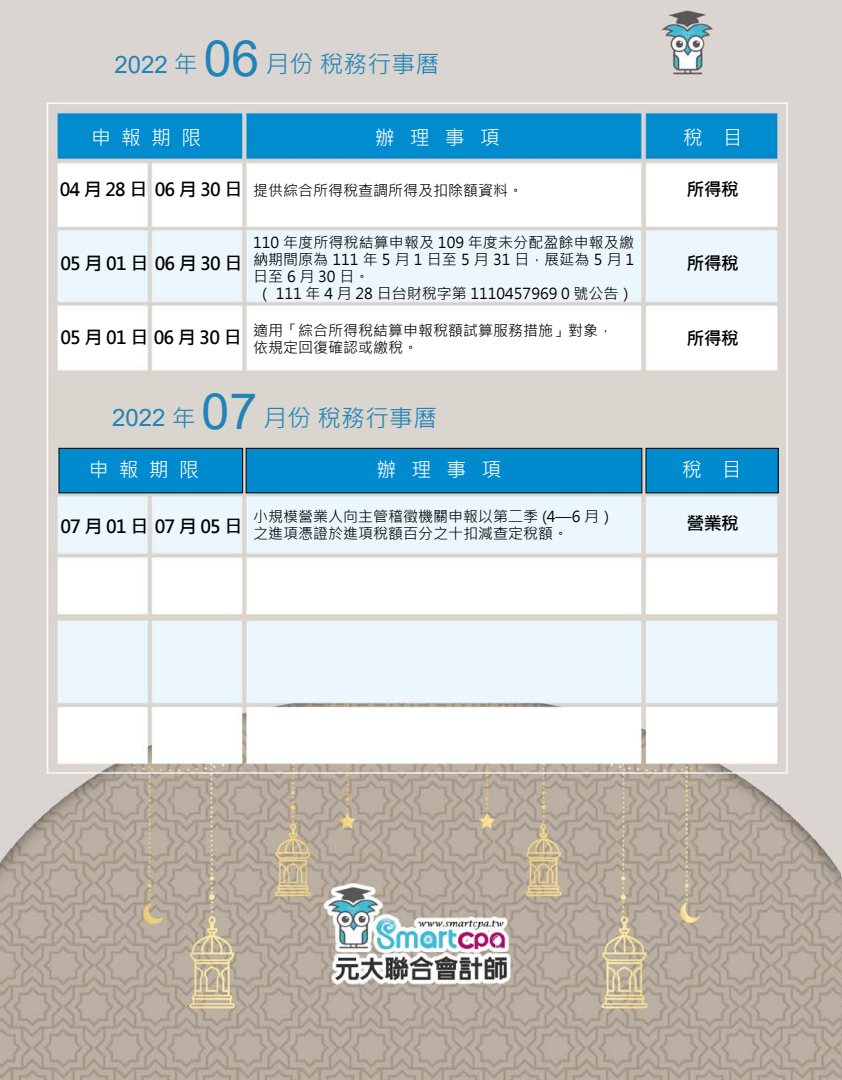
<style>
.page{position:relative;width:842px;height:1080px;background:#fff}
.page>*{position:absolute;margin:0;border:0;box-sizing:border-box;transform-origin:0 0}
.t1{font:24px "Microsoft Jheng Hei";color:#2084b6}
.t2{font:20px "Microsoft Jheng Hei";color:#fff}
.t3{font:700 18px "Microsoft Jheng Hei";letter-spacing:.2em;color:#000}
.t4{font:15px/17px "Microsoft Jheng Hei";color:#000}
.s1{font-family:"Arial"}
.s2{font-family:"Arial";font-size:50px}
.s3{font-weight:700;font-size:18px}
</style>
<div class="page">
<img style="left:0;top:0;width:842px;height:1080px">
<div style="left:54px;top:373px;width:730px;height:81px;background:#dad5cf"></div>
<div style="left:59px;top:448px;width:184px;height:45px;background:#008bce"></div>
<div style="left:59px;top:448px;width:184px;height:45px;border:1px solid #000"></div>
<div style="left:246px;top:448px;width:396px;height:45px;background:#008bce"></div>
<div style="left:246px;top:448px;width:396px;height:45px;border:1px solid #000"></div>
<div style="left:646px;top:448px;width:132px;height:45px;background:#008bce"></div>
<div style="left:646px;top:448px;width:132px;height:45px;border:1px solid #000"></div>
<h1 class="t1" style="left:114px;top:49px;width:327px"><span class="s1">2022</span> 年 <span class="s2">06</span> 月份 稅務行事曆</h1>
<h2 class="t2" style="left:91px;top:125px;width:111px">申 報 期 限</h2>
<p class="t3" style="left:60px;top:178px;width:89px">04月28日</p>
<h2 class="t2" style="left:375px;top:125px;width:126px">辦 理 事 項</h2>
<h2 class="t2" style="left:683px;top:125px;width:61px">稅 目</h2>
<p class="t4" style="left:155px;top:182px;width:370px"><span class="s3">06 月 30 日</span> 提供綜合所得稅查調所得及扣除額資料。</p>
<p class="t3" style="left:687px;top:178px;width:54px">所得稅</p>
<p class="t4" style="left:253px;top:234px;width:382px">110 年度所得稅結算申報及 109 年度未分配盈餘申報及繳納期間原為 111 年 5 月 1 日至 5 月 31 日，展延為 5 月 1日至 6 月 30 日。<br>（ 111 年 4 月 28 日台財稅字第 1110457969 0 號公告）</p>
<p class="t3" style="left:687px;top:252px;width:54px">所得稅</p>
<p class="t3" style="left:60px;top:252px;width:184px">05月01日06月30日</p>
<p class="t3" style="left:60px;top:326px;width:183px">05月01日06月30日</p>
<p class="t4" style="left:253px;top:322px;width:362px">適用「綜合所得稅結算申報稅額試算服務措施」對象，依規定回復確認或繳稅。</p>
<p class="t3" style="left:687px;top:327px;width:54px">所得稅</p>
<h1 class="t1" style="left:112px;top:403px;width:327px"><span class="s1">2022</span> 年 <span class="s2">07</span> 月份 稅務行事曆</h1>
<h2 class="t2" style="left:89px;top:457px;width:111px">申 報 期 限</h2>
<h2 class="t2" style="left:377px;top:457px;width:126px">辦 理 事 項</h2>
<h2 class="t2" style="left:682px;top:457px;width:61px">稅 目</h2>
<p class="t3" style="left:60px;top:515px;width:184px">07月01日07月05日</p>
<p class="t4" style="left:253px;top:508px;width:362px">小規模營業人向主管稽徵機關申報以第二季 (4—6 月）之進項憑證於進項稅額百分之十扣減查定稅額。</p>
<p class="t3" style="left:687px;top:512px;width:54px">營業稅</p>
</div>
